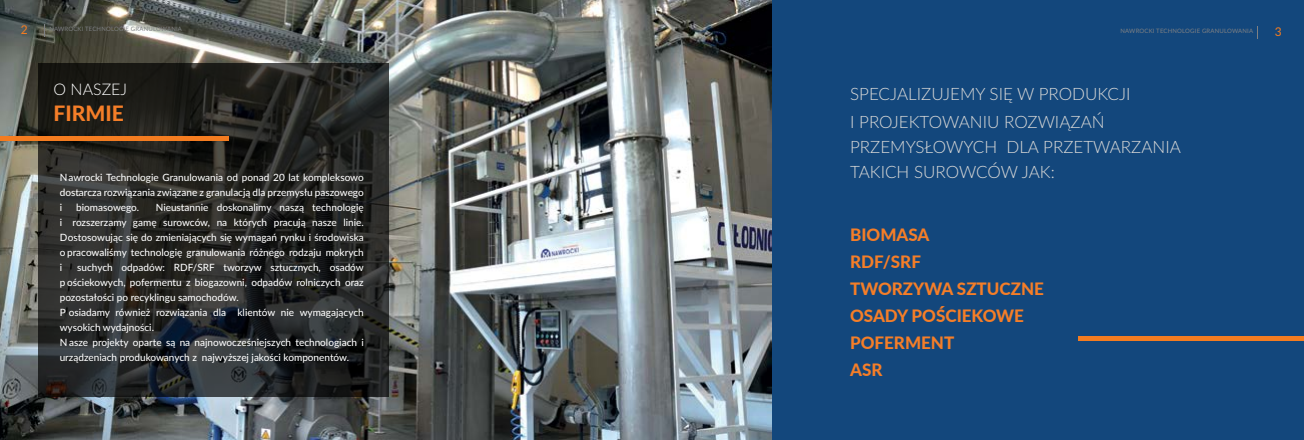
<style>
.page{position:relative;width:1304px;height:440px;background:#fff}
.page>*{position:absolute;margin:0;border:0;box-sizing:border-box;transform-origin:0 0}
.t1{font:800 21px "Lato";color:#f57e28}
.t2{font:300 17px/28px "Lato";color:#dbdad8}
.t3{font:800 17px/27px "Lato";color:#f57e28}
.t4{font:300 16px "Lato";color:#fff}
.t5{font:12px "Lato";color:#f47c20}
.t6{font:500 10px/15px "Lato";color:#fff;text-align:justify}
.t7{font:6px "Lato";letter-spacing:.03em;color:#7e8083}
</style>
<div class="page">
<div style="left:649px;top:0;width:655px;height:439px;background:#13477c"></div>
<img style="left:0;top:0;width:771px;height:439px">
<svg style="left:38px;top:63px;width:350px;height:334px;background:#252625"></svg>
<div style="left:1078px;top:335px;width:226px;height:5px;background:#f47c20"></div>
<div style="left:0;top:136px;width:229px;height:5px;background:#f47c20"></div>
<svg style="left:44px;top:24px;width:1px;height:12px"></svg>
<svg style="left:1257px;top:26px;width:1px;height:13px"></svg>
<p class="t5" style="left:21px;top:21px;width:8px">2</p>
<p class="t5" style="left:1275px;top:23px;width:8px">3</p>
<p class="t7" style="left:49px;top:25px;width:134px">NAWROCKI TECHNOLOGIE GRANULOWANIA</p>
<p class="t7" style="left:1121px;top:26px;width:134px">NAWROCKI TECHNOLOGIE GRANULOWANIA</p>
<h3 class="t4" style="left:54px;top:78px;width:75px">O NASZEJ</h3>
<h1 class="t1" style="left:54px;top:98px;width:72px">FIRMIE</h1>
<p class="t6" style="left:60px;top:169px;width:306px">Nawrocki Technologie Granulowania od ponad 20 lat kompleksowo dostarcza rozwiązania związane z granulacją dla przemysłu paszowego i</p>
<p class="t6" style="left:60px;top:199px;width:306px;text-indent:96px">Nieustannie doskonalimy naszą technologię i rozszerzamy gamę surowców, na których pracują nasze linie.<br>Dostosowując się do zmieniających się wymagań rynku i środowiska o pracowaliśmy technologię granulowania różnego rodzaju mokrych i</p>
<p class="t6" style="left:76px;top:199px;width:65px">biomasowego.</p>
<p class="t6" style="left:60px;top:259px;width:306px;text-align:left;text-indent:17px">suchych odpadów: RDF/SRF tworzyw sztucznych, osadów p ościekowych, pofermentu z biogazowni, odpadów rolniczych oraz pozostałości po recyklingu samochodów.<br>P osiadamy również rozwiązania dla klientów nie wymagających wysokich wydajności.<br>N asze projekty oparte są na najnowocześniejszych technologiach i urządzeniach produkowanych z najwyższej jakości komponentów.</p>
<h2 class="t2" style="left:850px;top:79px;width:282px">SPECJALIZUJEMY SIĘ W PRODUKCJI<br>I PROJEKTOWANIU ROZWIĄZAŃ</h2>
<h2 class="t2" style="left:850px;top:134px;width:332px;line-height:25px">PRZEMYSŁOWYCH DLA PRZETWARZANIA<br>TAKICH SUROWCÓW JAK:</h2>
<h2 class="t3" style="left:850px;top:220px;width:195px">BIOMASA<br>RDF/SRF<br>TWORZYWA SZTUCZNE<br>OSADY POŚCIEKOWE<br>POFERMENT<br>ASR</h2>
</div>
